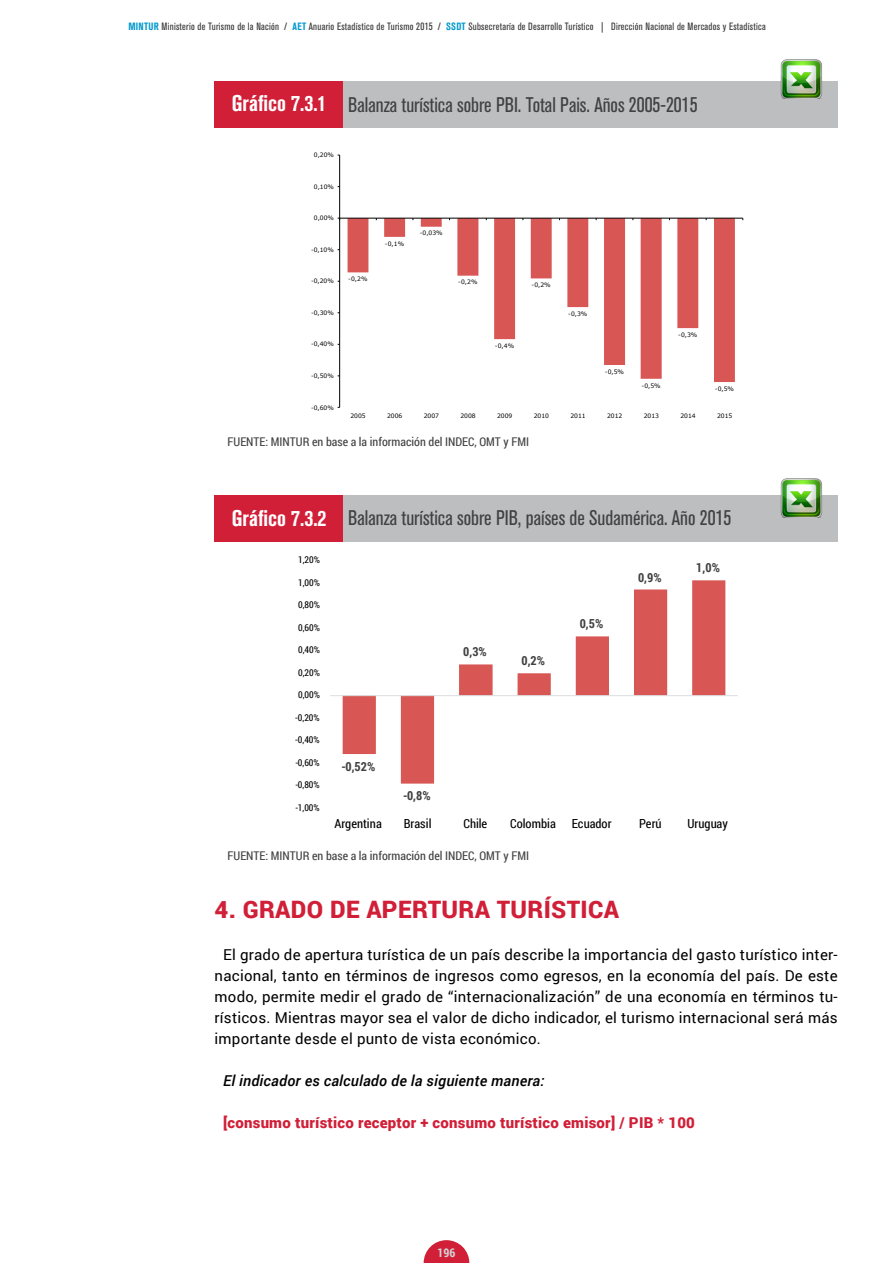
<style>
.page{position:relative;width:893px;height:1263px;background:#fff}
.page>*{position:absolute;margin:0;border:0;box-sizing:border-box;transform-origin:0 0}
.t1{font:900 24px "Roboto";letter-spacing:.015em;color:#d11f38}
.t2{font:condensed 21px "Akzidenz Grotesk BQ";color:#414042}
.t3{font:15px/21px "Roboto";letter-spacing:.015em;color:#000;text-align:justify}
.t4{font:900 15px "Roboto";letter-spacing:.015em;color:#d11f38}
.t5{font:italic 500 15px "Roboto";letter-spacing:.015em;color:#000}
.t6{font:12.45px "Roboto Condensed";color:#000}
.t7{font:700 12.45px "Roboto Condensed";color:#414042}
.t8{font:12px "Roboto Condensed";color:#414042}
.t9{font:700 12px "Roboto Condensed";color:#d1d3d4}
.t10{font:condensed 10.5px "Akzidenz Grotesk BQ";letter-spacing:.025em;color:#333}
.t11{font:9.45px "Roboto Condensed";letter-spacing:.01em;color:#000}
.t12{font:6px "Verdana";color:#000}
.s1{font-weight:700;color:#0098ce}
.s2{font-weight:700;font-size:22.5px;color:#fff}
</style>
<div class="page">
<svg style="left:424px;top:1240px;width:45px;height:23px"></svg>
<div style="left:215px;top:81px;width:623px;height:46px;background:#bcbec0"></div>
<div style="left:215px;top:81px;width:128px;height:46px;background:#d11f38"></div>
<svg style="left:348px;top:219px;width:387px;height:163px"></svg>
<hr style="left:339px;top:155px;width:1px;height:252px;background:#000">
<hr style="left:340px;top:218px;width:403px;height:1px;background:#000">
<img style="left:780px;top:59px;width:42px;height:40px">
<svg style="left:343px;top:580px;width:382px;height:204px"></svg>
<hr style="left:330px;top:695px;width:408px;height:1px;background:#dcddde">
<div style="left:215px;top:496px;width:623px;height:46px;background:#bcbec0"></div>
<div style="left:215px;top:496px;width:128px;height:46px;background:#d11f38"></div>
<img style="left:779px;top:478px;width:45px;height:40px">
<p class="t10" style="left:128px;top:20px;width:639px"><span class="s1">MINTUR</span> Ministerio de Turismo de la Nación / <span class="s1">AET</span> Anuario Estadístico de Turismo 2015 / <span class="s1">SSDT</span> Subsecretaría de Desarrollo Turístico | Dirección Nacional de Mercados y Estadística</p>
<h2 class="t2" style="left:232px;top:93px;width:467px"><span class="s2">Gráfico 7.3.1</span> Balanza turística sobre PBI. Total Pais. Años 2005-2015</h2>
<p class="t12" style="left:314px;top:151px;width:22px">0,20%</p>
<p class="t12" style="left:314px;top:182px;width:22px">0,10%</p>
<p class="t12" style="left:314px;top:214px;width:22px">0,00%</p>
<p class="t12" style="left:311px;top:245px;width:24px">-0,10%</p>
<p class="t12" style="left:311px;top:277px;width:24px">-0,20%</p>
<p class="t12" style="left:311px;top:309px;width:24px">-0,30%</p>
<p class="t12" style="left:311px;top:340px;width:24px">-0,40%</p>
<p class="t12" style="left:311px;top:372px;width:24px">-0,50%</p>
<p class="t12" style="left:311px;top:403px;width:24px">-0,60%</p>
<p class="t12" style="left:348px;top:275px;width:21px">-0,2%</p>
<p class="t12" style="left:385px;top:239px;width:21px">-0,1%</p>
<p class="t12" style="left:420px;top:229px;width:25px">-0,03%</p>
<p class="t12" style="left:458px;top:278px;width:21px">-0,2%</p>
<p class="t12" style="left:532px;top:281px;width:21px">-0,2%</p>
<p class="t12" style="left:495px;top:342px;width:21px">-0,4%</p>
<p class="t12" style="left:568px;top:310px;width:21px">-0,3%</p>
<p class="t12" style="left:605px;top:368px;width:21px">-0,5%</p>
<p class="t12" style="left:642px;top:381px;width:21px">-0,5%</p>
<p class="t12" style="left:678px;top:331px;width:21px">-0,3%</p>
<p class="t12" style="left:715px;top:385px;width:21px">-0,5%</p>
<p class="t12" style="left:350px;top:411px;width:17px">2005</p>
<p class="t12" style="left:387px;top:411px;width:17px">2006</p>
<p class="t12" style="left:424px;top:411px;width:17px">2007</p>
<p class="t12" style="left:460px;top:411px;width:17px">2008</p>
<p class="t12" style="left:497px;top:411px;width:17px">2009</p>
<p class="t12" style="left:534px;top:411px;width:17px">2010</p>
<p class="t12" style="left:570px;top:411px;width:17px">2011</p>
<p class="t12" style="left:607px;top:411px;width:17px">2012</p>
<p class="t12" style="left:644px;top:411px;width:17px">2013</p>
<p class="t12" style="left:680px;top:411px;width:17px">2014</p>
<p class="t12" style="left:717px;top:411px;width:17px">2015</p>
<p class="t8" style="left:228px;top:434px;width:303px">FUENTE: MINTUR en base a la información del INDEC, OMT y FMI</p>
<h2 class="t2" style="left:232px;top:506px;width:501px"><span class="s2">Gráfico 7.3.2</span> Balanza turística sobre PIB, países de Sudamérica. Año 2015</h2>
<p class="t11" style="left:298px;top:553px;width:23px">1,20%</p>
<p class="t11" style="left:298px;top:576px;width:23px">1,00%</p>
<p class="t11" style="left:298px;top:598px;width:23px">0,80%</p>
<p class="t11" style="left:298px;top:621px;width:23px">0,60%</p>
<p class="t11" style="left:298px;top:643px;width:23px">0,40%</p>
<p class="t11" style="left:298px;top:666px;width:23px">0,20%</p>
<p class="t11" style="left:298px;top:688px;width:23px">0,00%</p>
<p class="t11" style="left:295px;top:711px;width:26px">-0,20%</p>
<p class="t11" style="left:295px;top:733px;width:26px">-0,40%</p>
<p class="t11" style="left:295px;top:756px;width:26px">-0,60%</p>
<p class="t11" style="left:295px;top:778px;width:26px">-0,80%</p>
<p class="t11" style="left:295px;top:801px;width:26px">-1,00%</p>
<p class="t7" style="left:463px;top:643px;width:25px">0,3%</p>
<p class="t7" style="left:521px;top:652px;width:25px">0,2%</p>
<p class="t7" style="left:580px;top:615px;width:25px">0,5%</p>
<p class="t7" style="left:638px;top:568px;width:25px">0,9%</p>
<p class="t7" style="left:696px;top:559px;width:25px">1,0%</p>
<p class="t7" style="left:341px;top:758px;width:35px">-0,52%</p>
<p class="t7" style="left:403px;top:787px;width:29px">-0,8%</p>
<p class="t6" style="left:334px;top:815px;width:49px">Argentina</p>
<p class="t6" style="left:404px;top:815px;width:29px">Brasil</p>
<p class="t6" style="left:463px;top:815px;width:25px">Chile</p>
<p class="t6" style="left:510px;top:815px;width:47px">Colombia</p>
<p class="t6" style="left:572px;top:815px;width:41px">Ecuador</p>
<p class="t6" style="left:639px;top:815px;width:24px">Perú</p>
<p class="t6" style="left:687px;top:815px;width:42px">Uruguay</p>
<p class="t8" style="left:228px;top:848px;width:303px">FUENTE: MINTUR en base a la información del INDEC, OMT y FMI</p>
<h1 class="t1" style="left:215px;top:893px;width:406px">4. GRADO DE APERTURA TURÍSTICA</h1>
<p class="t3" style="left:215px;top:944px;width:625px;text-indent:9px">El grado de apertura turística de un país describe la importancia del gasto turístico inter&shy;nacional, tanto en términos de ingresos como egresos, en la economía del país. De este modo, permite medir el grado de “internacionalización” de una economía en términos tu&shy;rísticos. Mientras mayor sea el valor de dicho indicador, el turismo internacional será más importante desde el punto de vista económico.</p>
<p class="t5" style="left:223px;top:1070px;width:323px">El indicador es calculado de la siguiente manera:</p>
<p class="t4" style="left:223px;top:1112px;width:473px">[consumo turístico receptor + consumo turístico emisor] / PIB * 100</p>
<p class="t9" style="left:438px;top:1244px;width:19px">196</p>
</div>
